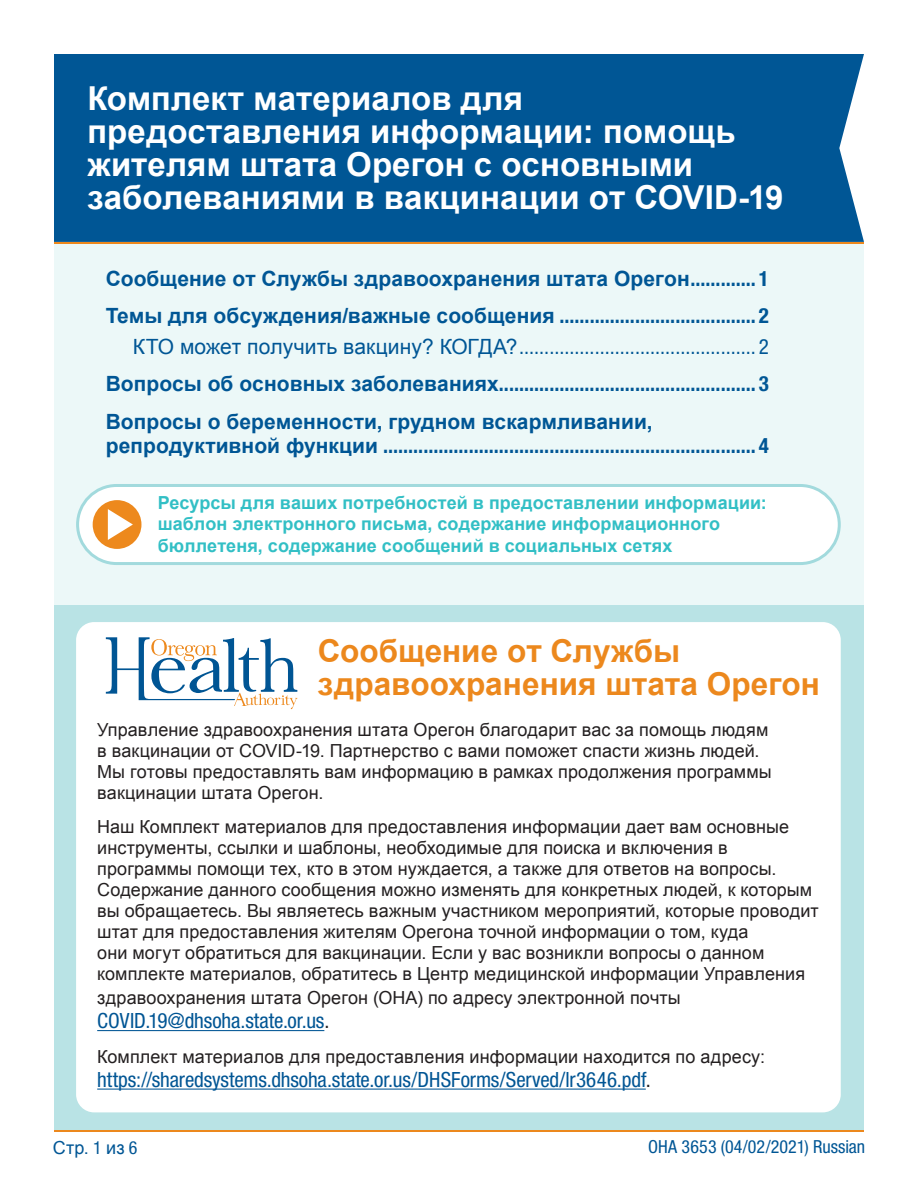
<style>
.page{position:relative;width:918px;height:1188px;background:#fff}
.page>*{position:absolute;margin:0;border:0;box-sizing:border-box;transform-origin:0 0}
.t1{font:700 33px/33px "Arial";color:#fff}
.t2{font:700 31.5px/33px "Arial";color:#ec881d}
.t3{font:700 condensed 21px/24px "Helvetica Neue LT Std";color:#005695}
.bodyplain{font:condensed 21px "Helvetica Neue LT Std";letter-spacing:-.005em;color:#005594}
.t4{font:condensed 21px "Helvetica Neue LT Std";color:#005695}
.toc2{font:700 21px "Arial";letter-spacing:.005em;color:#005695}
.bodyplain-2{font:18px/21px "Arial";letter-spacing:.005em;color:#231f20}
.t5{font:700 18px/21.6px "Arial";letter-spacing:.005em;color:#32bfc5}
.t6{font:condensed 18px "Helvetica Neue LT Std";letter-spacing:.005em;color:#005695}
.t7{font:18px "Arial";color:#005695}
.s1{font-family:"Helvetica Neue LT Std";font-stretch:condensed}
.s2{font-family:"Arial";font-stretch:normal}
.s3{color:#231f20}
</style>
<div class="page">
<div style="left:54px;top:244px;width:810px;height:886px;background:#b9e3e5"></div>
<div style="left:54px;top:244px;width:810px;height:361px;background:#ecf8f8"></div>
<div style="left:54px;top:54px;width:810px;height:188px;background:#005695"></div>
<hr style="left:54px;top:242px;width:810px;height:2px;background:#ec881d">
<hr style="left:54px;top:1130px;width:810px;height:1px;background:#ec881d">
<div style="left:76px;top:622px;width:765px;height:490px;background:#fff;border-radius:18px"></div>
<div style="left:78px;top:485px;width:761px;height:79px;background:#fff;border-radius:39px"></div>
<div style="left:76px;top:484px;width:765px;height:81px;border:3px solid #a2dadd;border-radius:39px"></div>
<hr style="left:97px;top:1030px;width:227px;height:1px;background:#005594">
<hr style="left:97px;top:1089px;width:549px;height:1px;background:#005594">
<div style="left:93px;top:500px;width:48px;height:49px;background:#ed891d;border-radius:50%"></div>
<svg style="left:108px;top:509px;width:25px;height:31px"></svg>
<svg style="left:106px;top:637px;width:191px;height:72px"></svg>
<p class="t1" style="left:87px;top:84px;width:698px">Комплект материалов для предоставления информации: помощь жителям штата Орегон с основными заболеваниями в вакцинации от COVID-19</p>
<p class="toc2" style="left:106px;top:264px;width:665px">Сообщение от Службы здравоохранения штата Орегон<span class="s1">............. 1</span></p>
<p class="t3" style="left:106px;top:303px;width:665px"><span class="s2">Темы для обсуждения/важные сообщения</span> ....................................... 2</p>
<p class="t4" style="left:133px;top:334px;width:637px"><span class="s2">КТО может получить вакцину? КОГДА?</span>............................................... 2</p>
<p class="t3" style="left:106px;top:372px;width:664px"><span class="s2">Вопросы об основных заболеваниях</span>................................................... 3</p>
<p class="t3" style="left:106px;top:409px;width:665px"><span class="s2">Вопросы о беременности, грудном вскармливании, репродуктивной функции</span> .......................................................................... 4</p>
<p class="t5" style="left:158px;top:492px;width:611px">Ресурсы для ваших потребностей в предоставлении информации: шаблон электронного письма, содержание информационного бюллетеня, содержание сообщений в социальных сетях</p>
<p class="t2" style="left:318px;top:635px;width:504px">Сообщение от Службы здравоохранения штата Орегон</p>
<p class="bodyplain-2" style="left:97px;top:719px;width:676px">Управление здравоохранения штата Орегон благодарит вас за помощь людям в вакцинации от COVID-19. Партнерство с вами поможет спасти жизнь людей.<br>Мы готовы предоставлять вам информацию в рамках продолжения программы вакцинации штата Орегон.</p>
<p class="bodyplain-2" style="left:97px;top:817px;width:723px">Наш Комплект материалов для предоставления информации дает вам основные инструменты, ссылки и шаблоны, необходимые для поиска и включения в программы помощи тех, кто в этом нуждается, а также для ответов на вопросы.<br>Содержание данного сообщения можно изменять для конкретных людей, к которым вы обращаетесь. Вы являетесь важным участником мероприятий, которые проводит штат для предоставления жителям Орегона точной информации о том, куда<br>они могут обратиться для вакцинации. Если у вас возникли вопросы о данном комплекте материалов, обратитесь в Центр медицинской информации Управления</p>
<p class="bodyplain-2" style="left:97px;top:988px;width:585px">здравоохранения штата Орегон (OHA) по адресу электронной почты</p>
<p class="bodyplain" style="left:97px;top:1009px;width:234px">COVID.19@dhsoha.state.or.us<span class="s3">.</span></p>
<p class="bodyplain-2" style="left:97px;top:1046px;width:669px">Комплект материалов для предоставления информации находится по адресу:</p>
<p class="bodyplain" style="left:97px;top:1067px;width:555px">https://sharedsystems.dhsoha.state.or.us/DHSForms/Served/lr3646.pdf<span class="s3">.</span></p>
<p class="t7" style="left:53px;top:1135px;width:86px">Стр. <span class="s1">1</span> из <span class="s1">6</span></p>
<p class="t6" style="left:648px;top:1137px;width:218px">OHA 3653 (04/02/2021) Russian</p>
</div>
